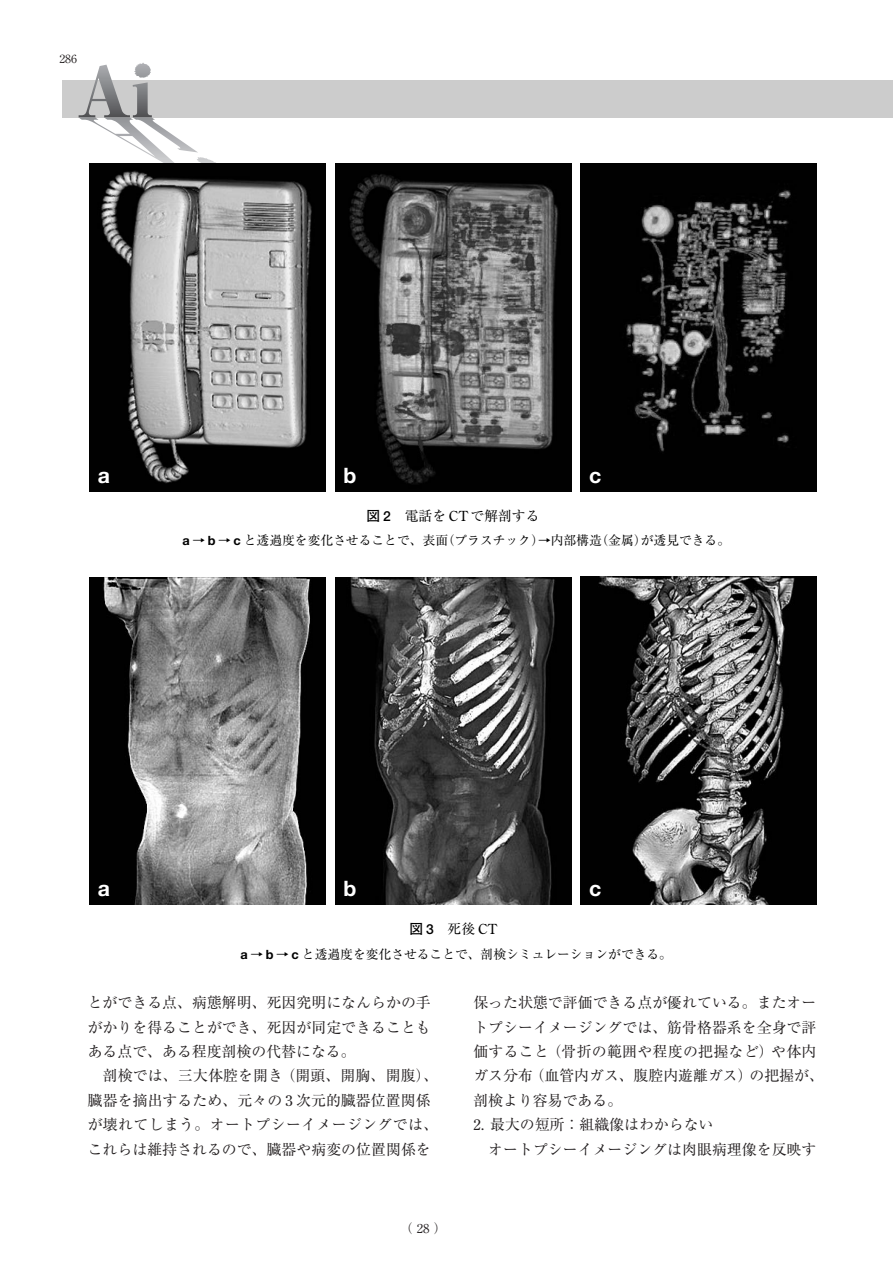
<style>
.page{position:relative;width:893px;height:1262px;background:#fff}
.page>*{position:absolute;margin:0;border:0;box-sizing:border-box;transform-origin:0 0}
.t1{font:700 21.3px "Helvetica Neue";color:#fff}
.t2{font:14.85px/24.5px "Ryumin";color:#231f20}
.t3{font:13.8px "Ryumin";color:#000}
.t4{font:700 13.8px "Futo Go B101";color:#000}
.t5{font:12.75px "Ryumin";color:#000}
.t6{font:12.75px "Ryumin";color:#231f20}
.t7{font:11.7px "Ryumin";color:#231f20}
.s1{font-family:"Futo Go B101";font-weight:700}
.s2{font-family:"Century Old Style"}
.s3{font-family:"Helvetica Neue";font-weight:700}
.s4{font-family:"Ryumin";font-weight:400}
.s5{font-family:"Century Old Style";font-weight:400}
</style>
<div class="page">
<div style="left:62px;top:80px;width:830px;height:38px;background:#ccc"></div>
<svg style="left:79px;top:63px;width:137px;height:100px"></svg>
<img style="left:89px;top:163px;width:236px;height:328px">
<img style="left:335px;top:163px;width:236px;height:328px">
<img style="left:580px;top:163px;width:236px;height:328px">
<img style="left:89px;top:577px;width:236px;height:327px">
<img style="left:335px;top:577px;width:236px;height:327px">
<img style="left:580px;top:577px;width:236px;height:327px">
<p class="t7" style="left:59px;top:55px;width:19px">286</p>
<h1 class="t1" style="left:98px;top:467px;width:14px">a</h1>
<h1 class="t1" style="left:343px;top:467px;width:14px">b</h1>
<h1 class="t1" style="left:589px;top:467px;width:14px">c</h1>
<p class="t3" style="left:366px;top:510px;width:174px"><span class="s1">図 2　</span>電話を <span class="s2">CT</span> で解剖する</p>
<p class="t5" style="left:182px;top:536px;width:549px"><span class="s3">a</span> → <span class="s3">b</span> → <span class="s3">c</span> と透過度を変化させることで、表面（プラスチック）→内部構造（金属）が透見できる。</p>
<h1 class="t1" style="left:98px;top:881px;width:14px">a</h1>
<h1 class="t1" style="left:343px;top:881px;width:14px">b</h1>
<h1 class="t1" style="left:589px;top:881px;width:14px">c</h1>
<p class="t4" style="left:409px;top:923px;width:89px">図 3　<span class="s4">死後</span> <span class="s5">CT</span></p>
<p class="t5" style="left:240px;top:949px;width:433px"><span class="s3">a</span> → <span class="s3">b</span> → <span class="s3">c</span> と透過度を変化させることで、剖検シミュレーションができる。</p>
<p class="t2" style="left:88px;top:992px;width:344px;text-align:justify">とができる点、病態解明、死因究明になんらかの手がかりを得ることができ、死因が同定できることもある点で、ある程度剖検の代替になる。</p>
<p class="t2" style="left:88px;top:1065px;width:352px;text-indent:15px">剖検では、三大体腔を開き（開頭、開胸、開腹）、臓器を摘出するため、元々の <span class="s2">3</span> 次元的臓器位置関係が壊れてしまう。オートプシーイメージングでは、これらは維持されるので、臓器や病変の位置関係を</p>
<p class="t6" style="left:400px;top:1223px;width:48px">（ 28 ）</p>
<p class="t2" style="left:473px;top:992px;width:352px">保った状態で評価できる点が優れている。またオートプシーイメージングでは、筋骨格器系を全身で評価すること（骨折の範囲や程度の把握など）や体内ガス分布（血管内ガス、腹腔内遊離ガス）の把握が、剖検より容易である。</p>
<p class="t2" style="left:488px;top:1114px;width:329px;text-indent:-15px"><span class="s2">2.</span> 最大の短所：組織像はわからない<br>オートプシーイメージングは肉眼病理像を反映す</p>
</div>
